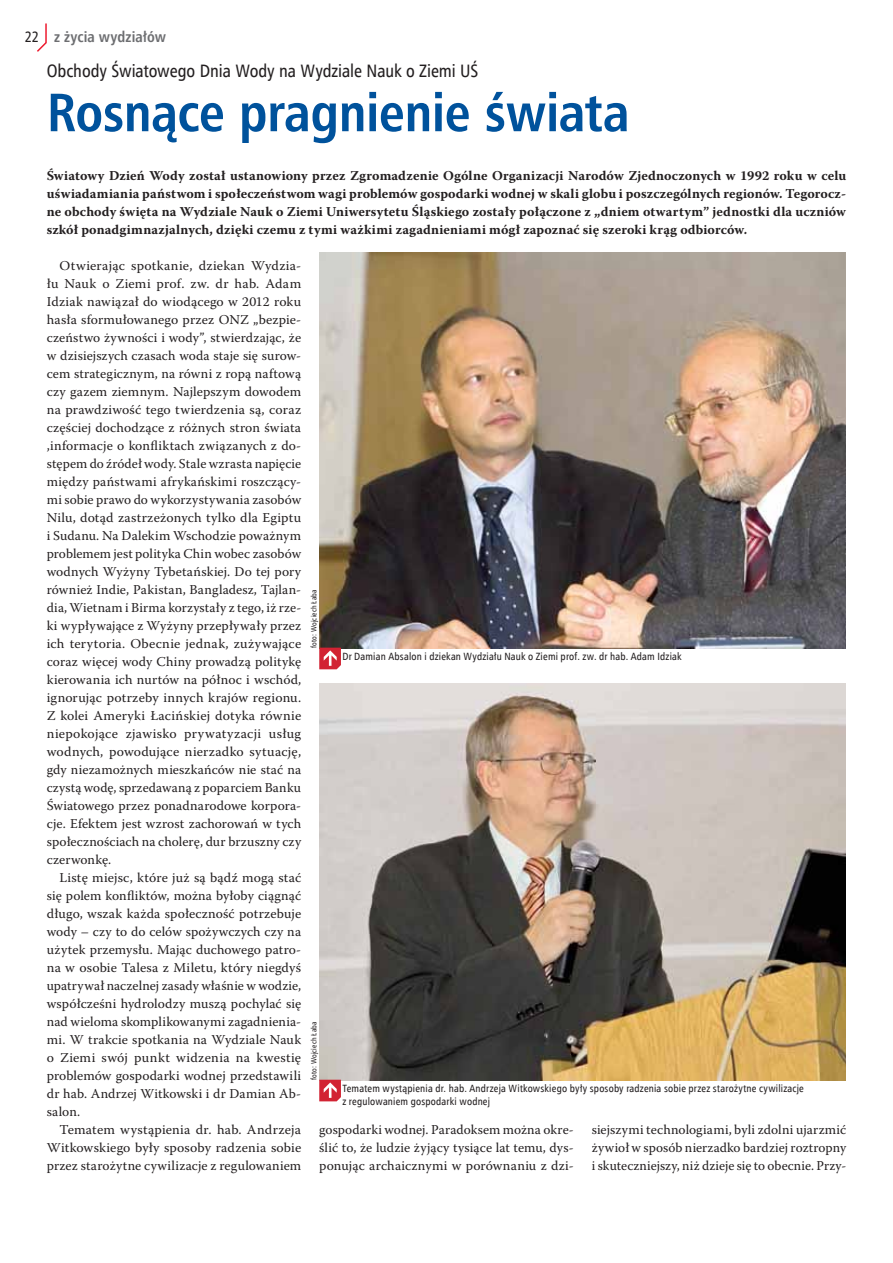
<style>
.page{position:relative;width:893px;height:1263px;background:#fff}
.page>*{position:absolute;margin:0;border:0;box-sizing:border-box;transform-origin:0 0}
.t1{font:700 54px "Humnst 777 Cn EU";letter-spacing:-.01em;color:#00529c}
.t2{font:18px "Humnst 777 Cn EU";letter-spacing:-.005em;color:#231f20}
.t3{font:700 15px "Humnst 777 Cn EU";letter-spacing:.01em;color:#6d6e71}
.t4{font:13.5px/18px "Warnock Pro";letter-spacing:.01em;color:#231f20;text-align:justify}
.t5{font:700 13.5px/18px "Warnock Pro";letter-spacing:.01em;color:#231f20;text-align:justify}
.t6{font:10.5px/12.6px "Humnst 777 Cn EU";letter-spacing:.02em;color:#231f20}
.t7{font:7.5px "Humnst 777 Cn EU";letter-spacing:.025em;color:#231f20}
.s1{font-weight:400;color:#231f20}
</style>
<div class="page">
<svg style="left:37px;top:23px;width:10px;height:29px"></svg>
<img style="left:319px;top:252px;width:527px;height:396px">
<img style="left:319px;top:684px;width:527px;height:396px">
<svg style="left:319px;top:648px;width:22px;height:21px"></svg>
<svg style="left:319px;top:1080px;width:22px;height:21px"></svg>
<p class="t3" style="left:25px;top:28px;width:143px"><span class="s1">22</span> z życia wydziałów</p>
<h2 class="t2" style="left:47px;top:60px;width:433px">Obchody Światowego Dnia Wody na Wydziale Nauk o Ziemi UŚ</h2>
<h1 class="t1" style="left:47px;top:78px;width:584px">Rosnące pragnienie świata</h1>
<p class="t5" style="left:47px;top:166px;width:801px">Światowy Dzień Wody został ustanowiony przez Zgromadzenie Ogólne Organizacji Narodów Zjednoczonych w 1992 roku w celu uświadamiania państwom i społeczeństwom wagi problemów gospodarki wodnej w skali globu i poszczególnych regionów. Tegorocz&shy;ne obchody święta na Wydziale Nauk o Ziemi Uniwersytetu Śląskiego zostały połączone z „dniem otwartym” jednostki dla uczniów szkół ponadgimnazjalnych, dzięki czemu z tymi ważkimi zagadnieniami mógł zapoznać się szeroki krąg odbiorców.</p>
<p class="t4" style="left:47px;top:256px;width:256px;text-indent:13px">Otwierając spotkanie, dziekan Wydzia&shy;łu Nauk o Ziemi prof. zw. dr hab. Adam Idziak nawiązał do wiodącego w 2012 roku hasła sformułowanego przez ONZ „bezpie&shy;czeństwo żywności i wody”, stwierdzając, że w dzisiejszych czasach woda staje się surow&shy;cem strategicznym, na równi z ropą naftową czy gazem ziemnym. Najlepszym dowodem na prawdziwość tego twierdzenia są, coraz częściej dochodzące z różnych stron świata ,informacje o konfliktach związanych z do&shy;stępem do źródeł wody. Stale wzrasta napięcie między państwami afrykańskimi roszczący&shy;mi sobie prawo do wykorzystywania zasobów Nilu, dotąd zastrzeżonych tylko dla Egiptu i Sudanu. Na Dalekim Wschodzie poważnym problemem jest polityka Chin wobec zasobów wodnych Wyżyny Tybetańskiej. Do tej pory również Indie, Pakistan, Bangladesz, Tajlan&shy;dia, Wietnam i Birma korzystały z tego, iż rze&shy;ki wypływające z Wyżyny przepływały przez ich terytoria. Obecnie jednak, zużywające coraz więcej wody Chiny prowadzą politykę kierowania ich nurtów na północ i wschód, ignorując potrzeby innych krajów regionu.<br>Z kolei Ameryki Łacińskiej dotyka równie niepokojące zjawisko prywatyzacji usług wodnych, powodujące nierzadko sytuację, gdy niezamożnych mieszkańców nie stać na czystą wodę, sprzedawaną z poparciem Banku Światowego przez ponadnarodowe korpora&shy;cje. Efektem jest wzrost zachorowań w tych społecznościach na cholerę, dur brzuszny czy czerwonkę.</p>
<p class="t4" style="left:47px;top:868px;width:256px;text-indent:13px">Listę miejsc, które już są bądź mogą stać się polem konfliktów, można byłoby ciągnąć długo, wszak każda społeczność potrzebuje wody – czy to do celów spożywczych czy na użytek przemysłu. Mając duchowego patro&shy;na w osobie Talesa z Miletu, który niegdyś upatrywał naczelnej zasady właśnie w wodzie, współcześni hydrolodzy muszą pochylać się nad wieloma skomplikowanymi zagadnienia&shy;mi. W trakcie spotkania na Wydziale Nauk o Ziemi swój punkt widzenia na kwestię problemów gospodarki wodnej przedstawili dr hab. Andrzej Witkowski i dr Damian Ab&shy;salon.</p>
<p class="t4" style="left:47px;top:1120px;width:256px;text-indent:13px">Tematem wystąpienia dr. hab. Andrzeja Witkowskiego były sposoby radzenia sobie przez starożytne cywilizacje z regulowaniem</p>
<p class="t4" style="left:319px;top:1120px;width:256px">gospodarki wodnej. Paradoksem można okre&shy;ślić to, że ludzie żyjący tysiące lat temu, dys&shy;ponując archaicznymi w porównaniu z dzi-</p>
<p class="t4" style="left:592px;top:1120px;width:256px">siejszymi technologiami, byli zdolni ujarzmić żywioł w sposób nierzadko bardziej roztropny i skuteczniejszy, niż dzieje się to obecnie. Przy-</p>
<p class="t7" style="left:309px;top:648px;width:60px;rotate:-90deg">foto: Wojciech Łaba</p>
<p class="t6" style="left:342px;top:650px;width:341px">Dr Damian Absalon i dziekan Wydziału Nauk o Ziemi prof. zw. dr hab. Adam Idziak</p>
<p class="t7" style="left:309px;top:1080px;width:60px;rotate:-90deg">foto: Wojciech Łaba</p>
<p class="t6" style="left:342px;top:1082px;width:463px">Tematem wystąpienia dr. hab. Andrzeja Witkowskiego były sposoby radzenia sobie przez starożytne cywilizacje z regulowaniem gospodarki wodnej</p>
</div>
